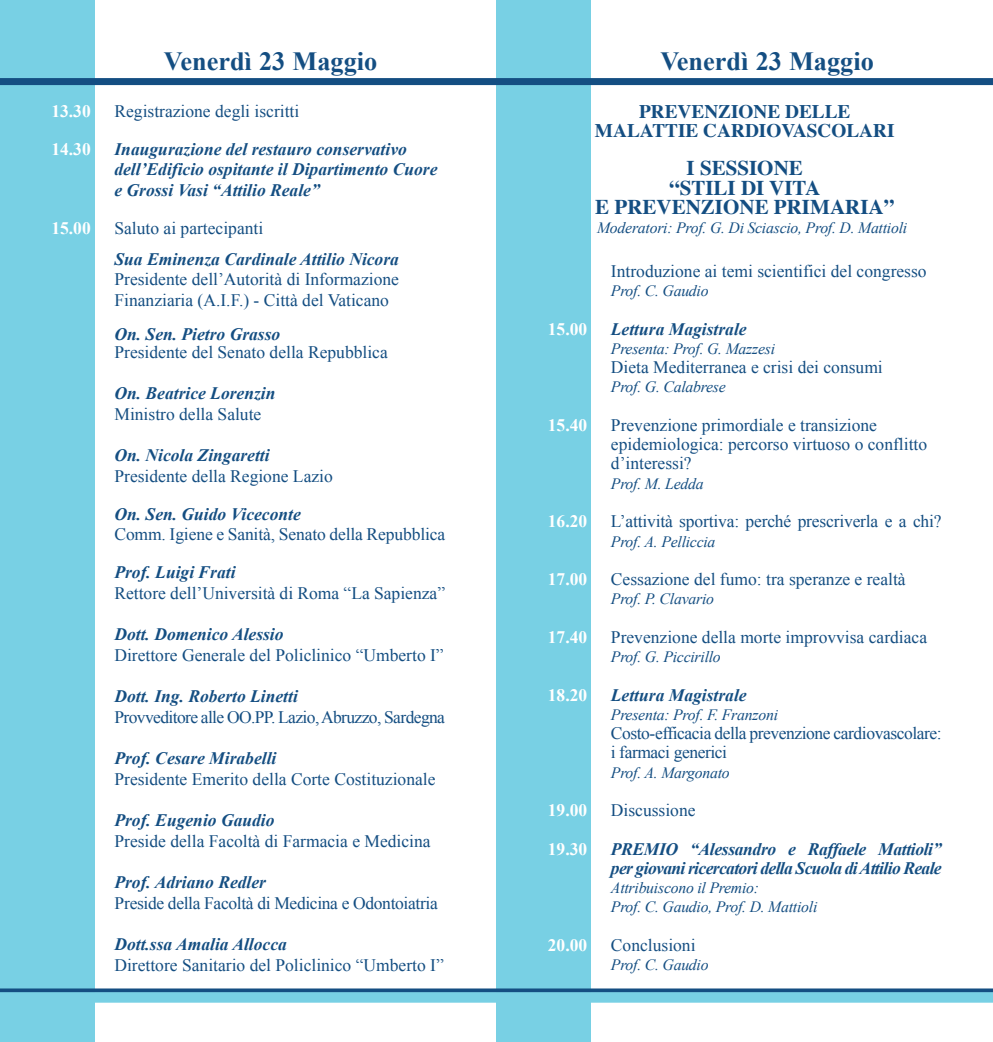
<style>
.page{position:relative;width:993px;height:1042px;background:#fff}
.page>*{position:absolute;margin:0;border:0;box-sizing:border-box;transform-origin:0 0}
.t1{font:700 26.25px "Times New Roman";color:#144e82}
.t2{font:700 21px/19.2px "Times";color:#144e82;text-align:center}
.t3{font:700 19.25px/19.2px "Times";color:#144e82;text-align:center}
.t4{font:17.5px/19.2px "Times New Roman";color:#144e82}
.t5{font:italic 700 17.5px/20.7px "Times New Roman";color:#144e82}
.t6{font:italic 700 17.5px/19.2px "Times New Roman";letter-spacing:-.035em;color:#144e82}
.t7{font:17.5px/19.2px "Times New Roman";letter-spacing:-.025em;color:#144e82}
.t8{font:700 17.5px "Times New Roman";color:#fff}
.t9{font:17.5px "Times New Roman";letter-spacing:-.035em;color:#144e82}
.t10{font:17.5px "Times New Roman";letter-spacing:-.02em;color:#144e82}
.t11{font:italic 15.75px/19.2px "Times New Roman";letter-spacing:-.015em;color:#144e82}
</style>
<div class="page">
<div style="left:496px;top:0;width:94px;height:1042px;background:#78d0e4"></div>
<div style="left:0;top:0;width:94px;height:1042px;background:#78d0e4"></div>
<div style="left:0;top:988px;width:992px;height:5px;background:#144e82"></div>
<div style="left:0;top:992px;width:992px;height:10px;background:#78d0e4"></div>
<div style="left:0;top:78px;width:992px;height:7px;background:#144e82"></div>
<h1 class="t1" style="left:164px;top:46px;width:215px">Venerdì 23 Maggio</h1>
<h1 class="t1" style="left:660px;top:47px;width:215px">Venerdì 23 Maggio</h1>
<p class="t8" style="left:51px;top:101px;width:41px">13.30</p>
<p class="t4" style="left:114px;top:101px;width:186px">Registrazione degli iscritti</p>
<p class="t8" style="left:51px;top:139px;width:41px">14.30</p>
<p class="t5" style="left:114px;top:138px;width:324px">Inaugurazione del restauro conservativo dell’Edificio ospitante il Dipartimento Cuore e Grossi Vasi “Attilio Reale”</p>
<p class="t8" style="left:51px;top:218px;width:41px">15.00</p>
<p class="t4" style="left:114px;top:218px;width:150px">saluto ai partecipanti</p>
<p class="t5" style="left:114px;top:248px;width:286px">Sua Eminenza Cardinale Attilio Nicora</p>
<p class="t4" style="left:114px;top:269px;width:286px;line-height:20.7px">presidente dell’autorità di informazione<br>Finanziaria (a.i.F.) - città del Vaticano</p>
<p class="t5" style="left:114px;top:324px;width:167px">On. Sen. Pietro Grasso</p>
<p class="t4" style="left:114px;top:342px;width:275px">presidente del senato della Repubblica</p>
<p class="t5" style="left:114px;top:383px;width:162px">On. Beatrice Lorenzin</p>
<p class="t4" style="left:114px;top:404px;width:148px">Ministro della salute</p>
<p class="t5" style="left:114px;top:445px;width:157px">On. Nicola Zingaretti</p>
<p class="t4" style="left:114px;top:466px;width:220px">presidente della Regione lazio</p>
<p class="t5" style="left:114px;top:503px;width:188px">On. Sen. Guido Viceconte</p>
<p class="t4" style="left:114px;top:525px;width:332px">comm. igiene e sanità, senato della Repubblica</p>
<p class="t5" style="left:114px;top:562px;width:123px">Prof. Luigi Frati</p>
<p class="t4" style="left:114px;top:583px;width:332px">Rettore dell’università di Roma “la sapienza”</p>
<p class="t5" style="left:114px;top:624px;width:171px">Dott. Domenico Alessio</p>
<p class="t4" style="left:114px;top:645px;width:331px">direttore Generale del policlinico “umberto i”</p>
<p class="t5" style="left:114px;top:686px;width:185px">Dott. Ing. Roberto Linetti</p>
<p class="t9" style="left:114px;top:707px;width:332px">provveditore alle oo.pp. lazio, abruzzo, sardegna</p>
<p class="t5" style="left:114px;top:748px;width:163px">Prof. Cesare Mirabelli</p>
<p class="t4" style="left:114px;top:769px;width:322px">presidente emerito della corte costituzionale</p>
<p class="t5" style="left:114px;top:810px;width:161px">Prof. Eugenio Gaudio</p>
<p class="t4" style="left:114px;top:831px;width:317px">preside della Facoltà di Farmacia e Medicina</p>
<p class="t5" style="left:114px;top:872px;width:153px">Prof. Adriano Redler</p>
<p class="t10" style="left:114px;top:893px;width:325px">preside della Facoltà di Medicina e odontoiatria</p>
<p class="t5" style="left:114px;top:934px;width:174px">Dott.ssa Amalia Allocca</p>
<p class="t4" style="left:114px;top:955px;width:331px">direttore sanitario del policlinico “umberto i”</p>
<p class="t3" style="left:594px;top:103px;width:301px">PREVENZIONE DELLE<br>MALATTIE CARDIOVASCOLARI</p>
<p class="t2" style="left:595px;top:160px;width:300px">I SESSIONE<br>“STILI DI VITA<br>E PREVENZIONE PRIMARIA”</p>
<p class="t11" style="left:597px;top:218px;width:311px">Moderatori: Prof. G. Di Sciascio, Prof. D. Mattioli</p>
<p class="t4" style="left:610px;top:261px;width:317px">introduzione ai temi scientifici del congresso</p>
<p class="t11" style="left:610px;top:281px;width:99px">Prof. C. Gaudio</p>
<p class="t8" style="left:547px;top:319px;width:41px">15.00</p>
<p class="t5" style="left:610px;top:318px;width:137px">Lettura Magistrale</p>
<p class="t11" style="left:610px;top:339px;width:165px">Presenta: Prof. G. Mazzesi</p>
<p class="t4" style="left:610px;top:358px;width:273px">dieta Mediterranea e crisi dei consumi</p>
<p class="t11" style="left:610px;top:377px;width:116px">Prof. G. Calabrese</p>
<p class="t8" style="left:547px;top:415px;width:41px">15.40</p>
<p class="t4" style="left:610px;top:415px;width:317px">prevenzione primordiale e transizione epidemiologica: percorso virtuoso o conflitto d’interessi?</p>
<p class="t11" style="left:610px;top:474px;width:94px">Prof. M. Ledda</p>
<p class="t8" style="left:547px;top:512px;width:41px">16.20</p>
<p class="t4" style="left:610px;top:512px;width:332px">l’attività sportiva: perché prescriverla e a chi?</p>
<p class="t11" style="left:610px;top:531px;width:106px">Prof. A. Pelliccia</p>
<p class="t8" style="left:547px;top:569px;width:41px">17.00</p>
<p class="t4" style="left:610px;top:569px;width:296px">cessazione del fumo: tra speranze e realtà</p>
<p class="t11" style="left:610px;top:589px;width:104px">Prof. P. Clavario</p>
<p class="t8" style="left:547px;top:627px;width:41px">17.40</p>
<p class="t4" style="left:610px;top:627px;width:317px">prevenzione della morte improvvisa cardiaca</p>
<p class="t11" style="left:610px;top:647px;width:111px">Prof. G. Piccirillo</p>
<p class="t8" style="left:547px;top:685px;width:41px">18.20</p>
<p class="t5" style="left:610px;top:684px;width:137px">Lettura Magistrale</p>
<p class="t11" style="left:610px;top:705px;width:168px">Presenta: Prof. F. Franzoni</p>
<p class="t7" style="left:610px;top:723px;width:332px">costo-efficacia della prevenzione cardiovascolare: i farmaci generici</p>
<p class="t11" style="left:610px;top:762px;width:120px">Prof. A. Margonato</p>
<p class="t8" style="left:547px;top:800px;width:41px">19.00</p>
<p class="t4" style="left:610px;top:800px;width:86px">discussione</p>
<p class="t8" style="left:547px;top:839px;width:41px">19.30</p>
<p class="t6" style="left:610px;top:839px;width:332px">PREMIO “Alessandro e Raffaele Mattioli” per giovani ricercatori della Scuola di Attilio Reale</p>
<p class="t11" style="left:610px;top:878px;width:208px">Attribuiscono il Premio:<br>Prof. C. Gaudio, Prof. D. Mattioli</p>
<p class="t8" style="left:547px;top:935px;width:41px">20.00</p>
<p class="t4" style="left:610px;top:935px;width:86px">conclusioni</p>
<p class="t11" style="left:610px;top:955px;width:99px">Prof. C. Gaudio</p>
</div>
